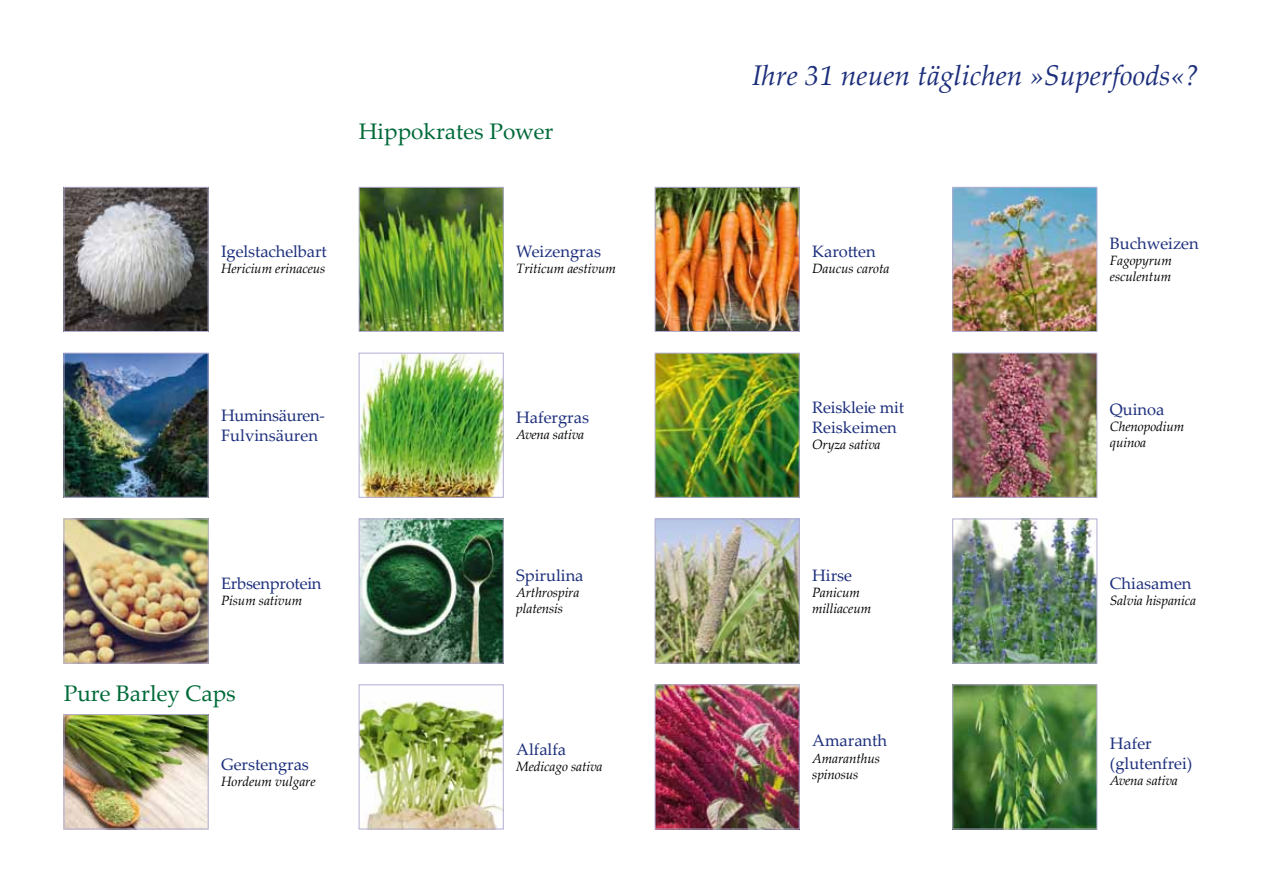
<style>
.page{position:relative;width:1263px;height:893px;background:#fff}
.page>*{position:absolute;margin:0;border:0;box-sizing:border-box;transform-origin:0 0}
.t1{font:italic 28.5px "Palatino Linotype";color:#1d2f7c}
.t2{font:22.5px "Palatino Linotype";color:#006a39}
.t3{font:16.5px/19.8px "Palatino Linotype";color:#1d2f7c}
.t4{font:italic 13.5px/16.2px "Palatino Linotype";letter-spacing:-.01em;color:#000}
</style>
<div class="page">
<img style="left:66px;top:189px;width:140px;height:141px">
<div style="left:64px;top:187px;width:144px;height:145px;border:1px solid #b3add1"></div>
<img style="left:66px;top:355px;width:140px;height:140px">
<div style="left:64px;top:353px;width:144px;height:144px;border:1px solid #b3add1"></div>
<img style="left:66px;top:521px;width:140px;height:140px">
<div style="left:64px;top:519px;width:144px;height:144px;border:1px solid #b3add1"></div>
<img style="left:66px;top:716px;width:140px;height:111px">
<div style="left:64px;top:714px;width:144px;height:115px;border:1px solid #b3add1"></div>
<img style="left:954px;top:189px;width:141px;height:141px">
<div style="left:952px;top:187px;width:145px;height:145px;border:1px solid #b3add1"></div>
<img style="left:954px;top:355px;width:141px;height:140px">
<div style="left:952px;top:353px;width:145px;height:144px;border:1px solid #b3add1"></div>
<img style="left:954px;top:521px;width:141px;height:140px">
<div style="left:952px;top:519px;width:145px;height:144px;border:1px solid #b3add1"></div>
<img style="left:954px;top:687px;width:141px;height:140px">
<div style="left:952px;top:685px;width:145px;height:144px;border:1px solid #b3add1"></div>
<img style="left:361px;top:189px;width:140px;height:141px">
<div style="left:359px;top:187px;width:144px;height:145px;border:1px solid #b3add1"></div>
<img style="left:361px;top:355px;width:140px;height:140px">
<div style="left:359px;top:353px;width:144px;height:144px;border:1px solid #b3add1"></div>
<img style="left:361px;top:521px;width:140px;height:140px">
<div style="left:359px;top:519px;width:144px;height:144px;border:1px solid #b3add1"></div>
<img style="left:361px;top:701px;width:140px;height:126px">
<div style="left:359px;top:685px;width:144px;height:144px;border:1px solid #b3add1"></div>
<img style="left:657px;top:189px;width:140px;height:141px">
<div style="left:655px;top:187px;width:144px;height:145px;border:1px solid #b3add1"></div>
<img style="left:657px;top:355px;width:140px;height:140px">
<img style="left:657px;top:521px;width:140px;height:140px">
<div style="left:655px;top:519px;width:144px;height:144px;border:1px solid #b3add1"></div>
<img style="left:657px;top:687px;width:140px;height:140px">
<div style="left:655px;top:685px;width:144px;height:144px;border:1px solid #b3add1"></div>
<h2 class="t2" style="left:359px;top:115px;width:196px">Hippokrates Power</h2>
<p class="t3" style="left:221px;top:241px;width:107px">Igelstachelbart</p>
<p class="t4" style="left:221px;top:260px;width:106px">Hericium erinaceus</p>
<p class="t3" style="left:516px;top:241px;width:86px">Weizengras</p>
<p class="t4" style="left:516px;top:260px;width:101px">Triticum aestivum</p>
<p class="t3" style="left:221px;top:405px;width:105px">Huminsäuren-<br>Fulvinsäuren</p>
<p class="t3" style="left:221px;top:573px;width:102px">Erbsenprotein</p>
<p class="t4" style="left:221px;top:592px;width:83px">Pisum sativum</p>
<h2 class="t2" style="left:64px;top:677px;width:174px">Pure Barley Caps</h2>
<p class="t3" style="left:221px;top:753px;width:89px">Gerstengras</p>
<p class="t4" style="left:221px;top:772px;width:96px">Hordeum vulgare</p>
<p class="t3" style="left:516px;top:407px;width:74px">Hafergras</p>
<p class="t4" style="left:516px;top:426px;width:69px">Avena sativa</p>
<p class="t3" style="left:516px;top:564px;width:69px">Spirulina</p>
<p class="t4" style="left:516px;top:583px;width:65px">Arthrospira platensis</p>
<p class="t3" style="left:516px;top:738px;width:51px">Alfalfa</p>
<p class="t4" style="left:516px;top:758px;width:88px">Medicago sativa</p>
<h1 class="t1" style="left:752px;top:55px;width:449px">Ihre 31 neuen täglichen »Superfoods«?</h1>
<p class="t3" style="left:812px;top:241px;width:65px">Karotten</p>
<p class="t4" style="left:812px;top:260px;width:79px">Daucus carota</p>
<p class="t3" style="left:812px;top:397px;width:93px">Reiskleie mit<br>Reiskeimen</p>
<p class="t4" style="left:812px;top:436px;width:70px">Oryza sativa</p>
<p class="t3" style="left:812px;top:564px;width:41px">Hirse</p>
<p class="t4" style="left:812px;top:583px;width:61px">Panicum milliaceum</p>
<p class="t3" style="left:812px;top:730px;width:77px">Amaranth</p>
<p class="t4" style="left:812px;top:749px;width:69px">Amaranthus spinosus</p>
<p class="t3" style="left:1110px;top:233px;width:90px">Buchweizen</p>
<p class="t4" style="left:1110px;top:252px;width:63px">Fagopyrum esculentum</p>
<p class="t3" style="left:1110px;top:399px;width:56px">Quinoa</p>
<p class="t4" style="left:1110px;top:418px;width:76px">Chenopodium quinoa</p>
<p class="t3" style="left:1110px;top:573px;width:83px">Chiasamen</p>
<p class="t4" style="left:1110px;top:592px;width:88px">Salvia hispanica</p>
<p class="t3" style="left:1110px;top:733px;width:84px">Hafer (glutenfrei)</p>
<p class="t4" style="left:1110px;top:772px;width:69px">Avena sativa</p>
</div>
